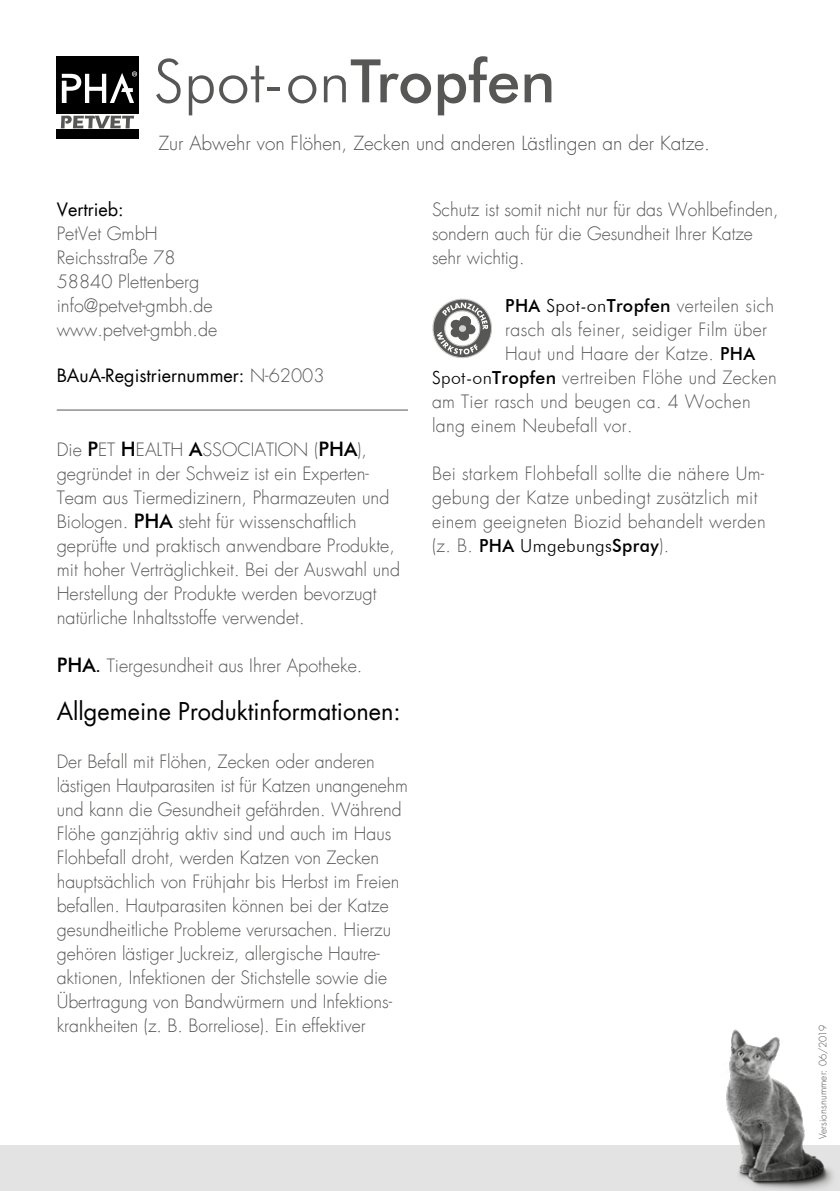
<style>
.page{position:relative;width:840px;height:1191px;background:#fff}
.page>*{position:absolute;margin:0;border:0;box-sizing:border-box;transform-origin:0 0}
.t1{font:300 60px "Futura BT";color:#575756}
.t2{font:24px "Futura Com";color:#000}
.t3{font:300 19px "Futura Com";color:#575756}
.t4{font:300 18px/24px "Futura Com";color:#575756}
.t5{font:300 18px/24px "Futura Com";letter-spacing:.02em;color:#575756}
.t6{font:18px "Futura Com";color:#000}
.t7{font:300 18px "Futura BT";letter-spacing:.02em;color:#000}
.t8{font:300 10px "Futura Com";letter-spacing:.01em;color:#575756}
.s1{font-weight:500}
.s2{font-weight:300;color:#575756}
.s3{font-family:"Futura BT";font-weight:500;font-size:20px;color:#000}
.s4{font-family:"Futura BT";font-weight:500;color:#000}
.s5{font-family:"Futura BT";color:#000}
.s6{font-family:"Futura Com";color:#575756}
</style>
<div class="page">
<div style="left:0;top:1145px;width:839px;height:46px;background:#e3e3e3"></div>
<img style="left:726px;top:1029px;width:107px;height:161px">
<hr style="left:57px;top:409px;width:351px;height:1px;background:#575756">
<svg style="left:432px;top:298px;width:60px;height:60px"></svg>
<svg style="left:57px;top:115px;width:82px;height:15px"></svg>
<svg style="left:61px;top:116px;width:73px;height:12px"></svg>
<div style="left:57px;top:57px;width:82px;height:57px;background:#000"></div>
<div style="left:57px;top:130px;width:82px;height:9px;background:#000"></div>
<svg style="left:62px;top:71px;width:75px;height:32px"></svg>
<h1 class="t1" style="left:154px;top:44px;width:402px">Spot-on<span class="s1">Tropfen</span></h1>
<p class="t3" style="left:158px;top:130px;width:553px">Zur Abwehr von Flöhen, Zecken und anderen Lästlingen an der Katze.</p>
<p class="t6" style="left:57px;top:197px;width:68px">Vertrieb:</p>
<p class="t4" style="left:57px;top:222px;width:162px">PetVet GmbH<br>Reichsstraße 78<br>58840 Plettenberg info@petvet-gmbh.de www.petvet-gmbh.de</p>
<p class="t6" style="left:57px;top:363px;width:269px">BAuA-Registriernummer: <span class="s2">N-62003</span></p>
<p class="t4" style="left:57px;top:438px;width:345px">Die <span class="s3">P</span>ET <span class="s3">H</span>EALTH <span class="s3">A</span>SSOCIATION (<span class="s3">PHA</span>), gegründet in der Schweiz ist ein Experten-Team aus Tiermedizinern, Pharmazeuten und Biologen. <span class="s3">PHA</span> steht für wissenschaftlich geprüfte und praktisch anwendbare Produkte, mit hoher Verträglichkeit. Bei der Auswahl und Herstellung der Produkte werden bevorzugt natürliche Inhaltsstoffe verwendet.</p>
<p class="t4" style="left:57px;top:654px;width:307px"><span class="s3">PHA</span><span class="s4">.</span> Tiergesundheit aus Ihrer Apotheke.</p>
<h2 class="t2" style="left:57px;top:695px;width:345px">Allgemeine Produktinformationen:</h2>
<p class="t4" style="left:57px;top:750px;width:352px">Der Befall mit Flöhen, Zecken oder anderen lästigen Hautparasiten ist für Katzen unangenehm und kann die Gesundheit gefährden. Während Flöhe ganzjährig aktiv sind und auch im Haus Flohbefall droht, werden Katzen von Zecken hauptsächlich von Frühjahr bis Herbst im Freien befallen. Hautparasiten können bei der Katze gesundheitliche Probleme verursachen. Hierzu gehören lästiger Juckreiz, allergische Hautre&shy;aktionen, Infektionen der Stichstelle sowie die Übertragung von Bandwürmern und Infektions&shy;krankheiten (z. B. Borreliose). Ein effektiver</p>
<p class="t4" style="left:432px;top:198px;width:348px">Schutz ist somit nicht nur für das Wohlbefinden, sondern auch für die Gesundheit Ihrer Katze sehr wichtig.</p>
<p class="t5" style="left:505px;top:294px;width:270px"><span class="s4">PHA</span> <span class="s5">Spot-on</span><span class="s4">Tropfen</span> verteilen sich</p>
<p class="t5" style="left:505px;top:318px;width:263px">rasch als feiner, seidiger Film über</p>
<p class="t5" style="left:505px;top:342px;width:251px">Haut und Haare der Katze. <span class="s4">PHA</span></p>
<p class="t5" style="left:432px;top:366px;width:346px"><span class="s5">Spot-on</span><span class="s4">Tropfen</span> vertreiben Flöhe und Zecken</p>
<p class="t5" style="left:432px;top:390px;width:320px">am Tier rasch und beugen ca. 4 Wochen</p>
<p class="t5" style="left:432px;top:414px;width:202px">lang einem Neubefall vor.</p>
<p class="t5" style="left:432px;top:462px;width:335px">Bei starkem Flohbefall sollte die nähere Um&shy;gebung der Katze unbedingt zusätzlich mit einem geeigneten Biozid behandelt werden</p>
<p class="t7" style="left:432px;top:535px;width:238px"><span class="s6">(z. B.</span> <span class="s1">PHA</span> Umgebungs<span class="s1">Spray</span><span class="s6">).</span></p>
<p class="t8" style="left:815px;top:1139px;width:116px;rotate:-90deg">Versionsnummer: 06/2019</p>
</div>
